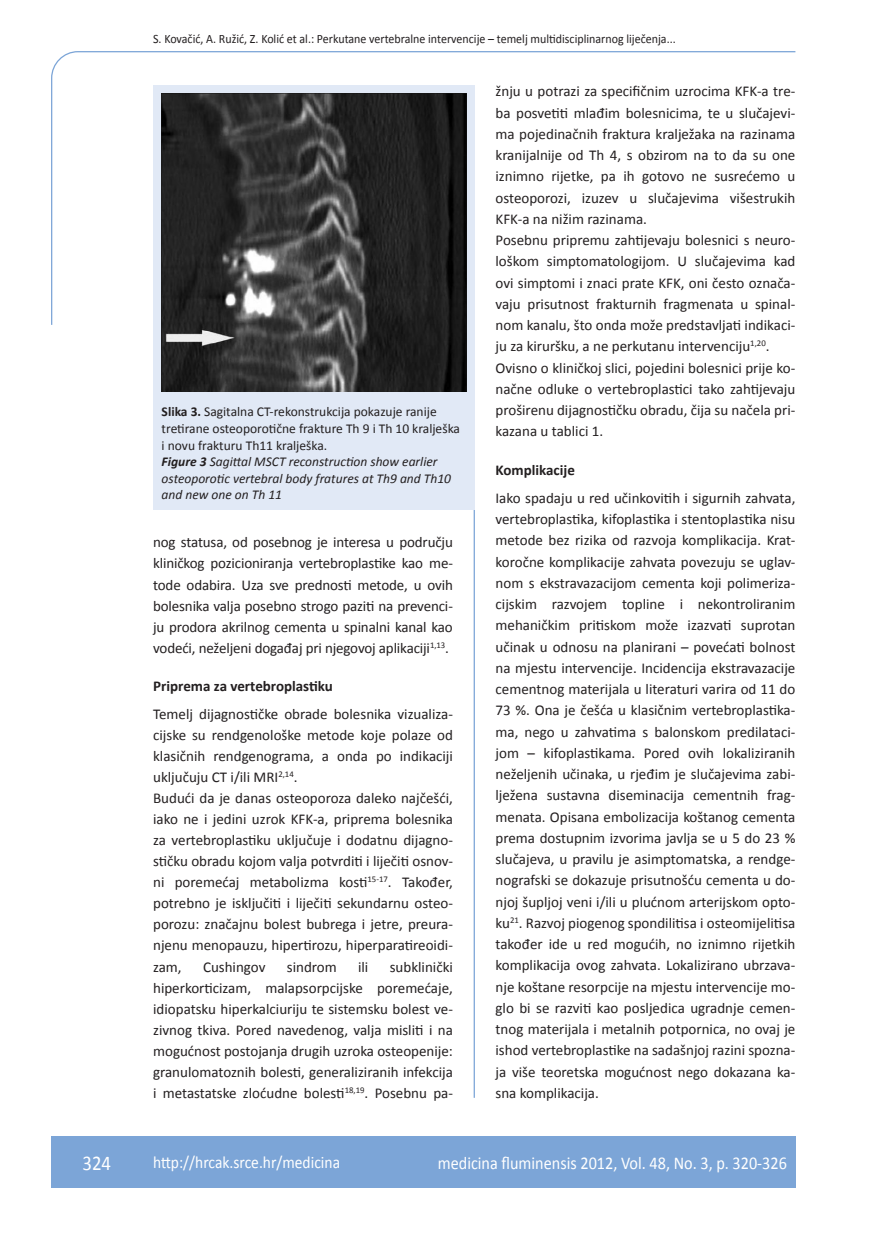
<style>
.page{position:relative;width:872px;height:1234px;background:#fff}
.page>*{position:absolute;margin:0;border:0;box-sizing:border-box;transform-origin:0 0}
.t1{font:21px "Calibri";color:#fff;scale:.9 1}
.t2{font:18px "Calibri";color:#fff;scale:.9 1}
.t3{font:17.25px "Calibri";color:#fff;scale:.9 1}
.osnovni_tekst{font:15px/21.3px "Calibri";color:#231f20;text-align:justify}
.podnaslov{font:700 15px "Calibri";color:#231f20}
.potpis_slika{font:13.5px/16.5px "Calibri";color:#231f20}
.glava{font:12.75px "Calibri";color:#231f20;scale:.94 1}
.s1{font-weight:700}
.s2{font-weight:700;font-style:italic}
.s3{font-style:italic}
</style>
<div class="page">
<svg style="left:51px;top:51px;width:745px;height:274px"></svg>
<hr style="left:473px;top:325px;width:2px;height:772px;background:#7ca5d7">
<div style="left:51px;top:1135px;width:744px;height:51px;background:#7ca5d7"></div>
<div style="left:153px;top:85px;width:321px;height:424px;background:#e1e9f6"></div>
<img style="left:162px;top:94px;width:304px;height:297px">
<p class="glava" style="left:153px;top:30px;width:557px">S. Kovačić, A. Ružić, Z. Kolić et al.: Perkutane vertebralne intervencije – temelj multidisciplinarnog liječenja...</p>
<p class="potpis_slika" style="left:162px;top:403px;width:300px"><span class="s1">Slika 3.</span> Sagitalna CT-rekonstrukcija pokazuje ranije tretirane osteoporotične frakture Th 9 i Th 10 kralješka i novu frakturu Th11 kralješka.<br><span class="s2">Figure 3</span> <span class="s3">Sagittal MSCT reconstruction show earlier osteoporotic vertebral body fratures at Th9 and Th10 and new one on Th 11</span></p>
<p class="osnovni_tekst" style="left:153px;top:531px;width:301px">nog statusa, od posebnog je interesa u području kliničkog pozicioniranja vertebroplastike kao me&shy;tode odabira. Uza sve prednosti metode, u ovih bolesnika valja posebno strogo paziti na prevenci&shy;ju prodora akrilnog cementa u spinalni kanal kao vodeći, neželjeni događaj pri njegovoj aplikaciji<sup>1,13</sup>.</p>
<p class="podnaslov" style="left:153px;top:676px;width:181px">Priprema za vertebroplastiku</p>
<p class="osnovni_tekst" style="left:153px;top:702px;width:301px">Temelj dijagnostičke obrade bolesnika vizualiza&shy;cijske su rendgenološke metode koje polaze od klasičnih rendgenograma, a onda po indikaciji uključuju CT i/ili MRI<sup>2,14</sup>.</p>
<p class="osnovni_tekst" style="left:153px;top:786px;width:301px">Budući da je danas osteoporoza daleko najčešći, iako ne i jedini uzrok KFK-a, priprema bolesnika za vertebroplastiku uključuje i dodatnu dijagno&shy;stičku obradu kojom valja potvrditi i liječiti osnov&shy;ni poremećaj metabolizma kosti<sup>15-17</sup>. Također, potrebno je isključiti i liječiti sekundarnu osteo&shy;porozu: značajnu bolest bubrega i jetre, preura&shy;njenu menopauzu, hipertirozu, hiperparatireoidi&shy;zam,</p>
<p class="osnovni_tekst" style="left:153px;top:955px;width:301px;text-indent:237px">subklinički hiperkorticizam, malapsorpcijske poremećaje, idiopatsku hiperkalciuriju te sistemsku bolest ve&shy;zivnog tkiva. Pored navedenog, valja misliti i na mogućnost postojanja drugih uzroka osteopenije: granulomatoznih bolesti, generaliziranih infekcija i metastatske zloćudne bolesti<sup>18,19</sup>. Posebnu pa-</p>
<p class="osnovni_tekst" style="left:203px;top:954px;width:64px">Cushingov</p>
<p class="osnovni_tekst" style="left:287px;top:954px;width:51px">sindrom</p>
<p class="osnovni_tekst" style="left:358px;top:954px;width:12px">ili</p>
<p class="osnovni_tekst" style="left:495px;top:80px;width:301px">žnju u potrazi za specifičnim uzrocima KFK-a tre&shy;ba posvetiti mlađim bolesnicima, te u slučajevi&shy;ma pojedinačnih fraktura kralježaka na razinama kranijalnije od Th 4, s obzirom na to da su one iznimno rijetke, pa ih gotovo ne susrećemo u osteoporozi, izuzev u slučajevima višestrukih KFK-a na nižim razinama.</p>
<p class="osnovni_tekst" style="left:495px;top:229px;width:301px">Posebnu pripremu zahtijevaju bolesnici s neuro&shy;loškom simptomatologijom. U slučajevima kad ovi simptomi i znaci prate KFK, oni često označa&shy;vaju prisutnost frakturnih fragmenata u spinal&shy;nom kanalu, što onda može predstavljati indikaci&shy;ju za kiruršku, a ne perkutanu intervenciju<sup>1,20</sup>.</p>
<p class="osnovni_tekst" style="left:495px;top:356px;width:301px">Ovisno o kliničkoj slici, pojedini bolesnici prije ko&shy;načne odluke o vertebroplastici tako zahtijevaju proširenu dijagnostičku obradu, čija su načela pri&shy;kazana u tablici 1.</p>
<p class="podnaslov" style="left:495px;top:460px;width:81px">Komplikacije</p>
<p class="osnovni_tekst" style="left:495px;top:486px;width:301px">Iako spadaju u red učinkovitih i sigurnih zahvata, vertebroplastika, kifoplastika i stentoplastika nisu metode bez rizika od razvoja komplikacija. Krat&shy;koročne komplikacije zahvata povezuju se uglav&shy;nom s ekstravazacijom cementa koji polimeriza&shy;cijskim razvojem topline i nekontroliranim mehaničkim pritiskom može izazvati suprotan učinak u odnosu na planirani – povećati bolnost na mjestu intervencije. Incidencija ekstravazacije cementnog materijala u literaturi varira od 11 do 73 %. Ona je češća u klasičnim vertebroplastika&shy;ma, nego u zahvatima s balonskom predilataci&shy;jom – kifoplastikama. Pored ovih lokaliziranih neželjenih učinaka, u rjeđim je slučajevima zabi&shy;lježena sustavna diseminacija cementnih frag&shy;menata. Opisana embolizacija koštanog cementa prema dostupnim izvorima javlja se u 5 do 23 % slučajeva, u pravilu je asimptomatska, a rendge&shy;nografski se dokazuje prisutnošću cementa u do&shy;njoj šupljoj veni i/ili u plućnom arterijskom opto&shy;ku<sup>21</sup>. Razvoj piogenog spondilitisa i osteomijelitisa također ide u red mogućih, no iznimno rijetkih komplikacija ovog zahvata. Lokalizirano ubrzava&shy;nje koštane resorpcije na mjestu intervencije mo&shy;glo bi se razviti kao posljedica ugradnje cemen&shy;tnog materijala i metalnih potpornica, no ovaj je ishod vertebroplastike na sadašnjoj razini spozna&shy;ja više teoretska mogućnost nego dokazana ka&shy;sna komplikacija.</p>
<p class="t1" style="left:82px;top:1149px;width:33px">324</p>
<p class="t3" style="left:153px;top:1150px;width:209px">http://hrcak.srce.hr/medicina</p>
<p class="t2" style="left:438px;top:1151px;width:389px">medicina fluminensis 2012, Vol. 48, No. 3, p. 320-326</p>
</div>
